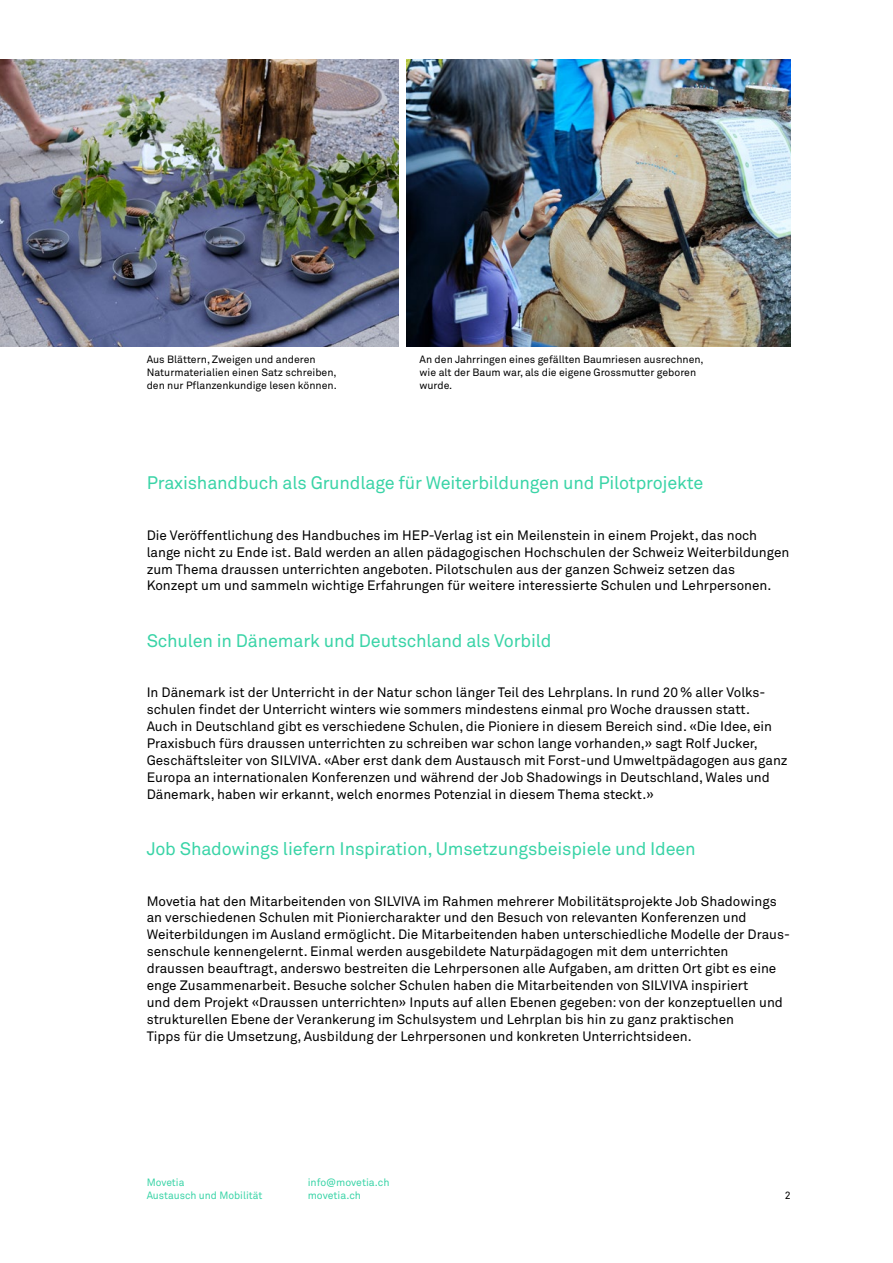
<style>
.page{position:relative;width:893px;height:1263px;background:#fff}
.page>*{position:absolute;margin:0;border:0;box-sizing:border-box;transform-origin:0 0}
.Lead_12{font:18px "Akkurat Pro";letter-spacing:-.01em;color:#3ad4a7}
.Lauftext_9{font:13.5px/16.8px "Akkurat Pro";color:#000}
.Fussnote{font:10.5px/12.8px "Akkurat Pro";color:#000}
.Fussnote-2{font:10.5px "Akkurat Pro";color:#3ad4a7}
</style>
<div class="page">
<img style="left:407px;top:59px;width:384px;height:287px">
<img style="left:0;top:59px;width:398px;height:287px">
<p class="Fussnote" style="left:147px;top:353px;width:192px">Aus Blättern, Zweigen und anderen<br>Naturmaterialien einen Satz schreiben, den nur Pflanzenkundige lesen können.</p>
<p class="Fussnote" style="left:420px;top:353px;width:286px">An den Jahrringen eines gefällten Baumriesen ausrechnen, wie alt der Baum war, als die eigene Grossmutter geboren wurde.</p>
<p class="Lead_12" style="left:147px;top:472px;width:558px">Praxishandbuch als Grundlage für Weiterbildungen und Pilotprojekte</p>
<p class="Lauftext_9" style="left:147px;top:527px;width:644px">Die Veröffentlichung des Handbuches im HEP-Verlag ist ein Meilenstein in einem Projekt, das noch lange nicht zu Ende ist. Bald werden an allen pädagogischen Hochschulen der Schweiz Weiterbildungen zum Thema draussen unterrichten angeboten. Pilotschulen aus der ganzen Schweiz setzen das Konzept um und sammeln wichtige Erfahrungen für weitere interessierte Schulen und Lehrpersonen.</p>
<p class="Lead_12" style="left:147px;top:630px;width:406px">Schulen in Dänemark und Deutschland als Vorbild</p>
<p class="Lauftext_9" style="left:147px;top:684px;width:642px">In Dänemark ist der Unterricht in der Natur schon länger Teil des Lehrplans. In rund 20% aller Volks&shy;schulen findet der Unterricht winters wie sommers mindestens einmal pro Woche draussen statt.<br>Auch in Deutschland gibt es verschiedene Schulen, die Pioniere in diesem Bereich sind. «Die Idee, ein Praxisbuch fürs draussen unterrichten zu schreiben war schon lange vorhanden,» sagt Rolf Jucker, Geschäftsleiter von SILVIVA. «Aber erst dank dem Austausch mit Forst-und Umweltpädagogen aus ganz Europa an internationalen Konferenzen und während der Job Shadowings in Deutschland, Wales und Dänemark, haben wir erkannt, welch enormes Potenzial in diesem Thema steckt.»</p>
<p class="Lead_12" style="left:147px;top:838px;width:551px">Job Shadowings liefern Inspiration, Umsetzungsbeispiele und Ideen</p>
<p class="Lauftext_9" style="left:147px;top:892px;width:645px">Movetia hat den Mitarbeitenden von SILVIVA im Rahmen mehrerer Mobilitätsprojekte Job Shadowings an verschiedenen Schulen mit Pioniercharakter und den Besuch von relevanten Konferenzen und Weiterbildungen im Ausland ermöglicht. Die Mitarbeitenden haben unterschiedliche Modelle der Draus&shy;senschule kennengelernt. Einmal werden ausgebildete Naturpädagogen mit dem unterrichten<br>draussen beauftragt, anderswo bestreiten die Lehrpersonen alle Aufgaben, am dritten Ort gibt es eine enge Zusammenarbeit. Besuche solcher Schulen haben die Mitarbeitenden von SILVIVA inspiriert<br>und dem Projekt «Draussen unterrichten» Inputs auf allen Ebenen gegeben: von der konzeptuellen und strukturellen Ebene der Verankerung im Schulsystem und Lehrplan bis hin zu ganz praktischen<br>Tipps für die Umsetzung, Ausbildung der Lehrpersonen und konkreten Unterrichtsideen.</p>
<p class="Fussnote-2" style="left:147px;top:1177px;width:39px">Movetia</p>
<p class="Fussnote-2" style="left:147px;top:1189px;width:117px">Austausch und Mobilität</p>
<p class="Fussnote-2" style="left:308px;top:1177px;width:83px">info@movetia.ch</p>
<p class="Fussnote-2" style="left:308px;top:1189px;width:55px">movetia.ch</p>
<p class="Fussnote" style="left:785px;top:1189px;width:7px">2</p>
</div>
